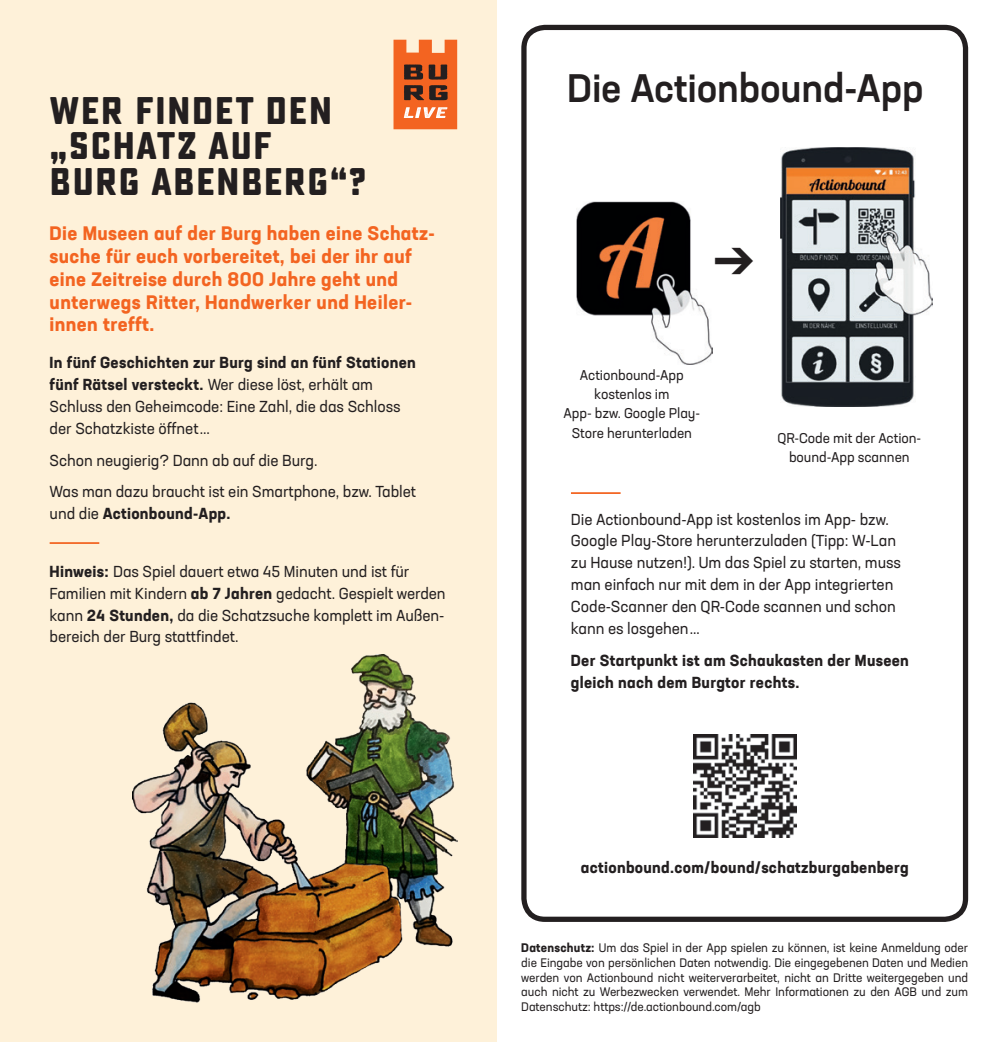
<style>
.page{position:relative;width:993px;height:1042px;background:#fff}
.page>*{position:absolute;margin:0;border:0;box-sizing:border-box;transform-origin:0 0}
.BL_Text{font:500 39.2px "Neusa Next Pro";letter-spacing:-.005em;color:#231f20}
.BL_Head_Sucrose{font:700 38.5px/35.4px "Sucrose";letter-spacing:.03em;color:#231f20}
.BL_Intro_orange{font:700 19.25px/22.8px "Neusa Next Pro";letter-spacing:.02em;color:#f36421}
.BL_Text-2{font:15.75px/21.9px "Neusa Next Pro";letter-spacing:-.005em;color:#231f20}
.BL_Text-3{font:700 15.75px/21.9px "Neusa Next Pro";letter-spacing:.02em;color:#231f20}
.BL_Text_8pt{font:14px/19.2px "Neusa Next Pro";letter-spacing:-.005em;color:#231f20;text-align:center}
.BL_Text_8pt-2{font:12.25px/14.7px "Neusa Next Pro";letter-spacing:-.005em;color:#231f20;text-align:justify}
.s1{font-weight:700}
</style>
<div class="page">
<div style="left:521px;top:25px;width:446px;height:897px;border:5px solid #231f20;border-radius:21px"></div>
<div style="left:0;top:0;width:496px;height:1042px;background:#fef1d9"></div>
<svg style="left:393px;top:40px;width:64px;height:89px;background:#d36835"></svg>
<hr style="left:570px;top:492px;width:50px;height:2px;background:#f36421">
<img style="left:132px;top:654px;width:325px;height:349px">
<hr style="left:50px;top:542px;width:49px;height:2px;background:#f36421">
<img style="left:576px;top:201px;width:136px;height:164px">
<img style="left:780px;top:147px;width:151px;height:260px">
<img style="left:693px;top:734px;width:103px;height:104px">
<p class="BL_Head_Sucrose" style="left:50px;top:94px;width:318px">WER FINDET DEN „SCHATZ AUF<br>BURG ABENBERG“?</p>
<p class="BL_Intro_orange" style="left:50px;top:222px;width:386px">Die Museen auf der Burg haben eine Schatz&shy;suche für euch vorbereitet, bei der ihr auf eine Zeitreise durch 800 Jahre geht und unterwegs Ritter, Handwerker und Heiler&shy;innen trefft.</p>
<p class="BL_Text-2" style="left:50px;top:351px;width:367px"><span class="s1">In fünf Geschichten zur Burg sind an fünf Stationen fünf Rätsel versteckt.</span> Wer diese löst, erhält am Schluss den Geheimcode: Eine Zahl, die das Schloss der Schatzkiste öffnet ...</p>
<p class="BL_Text-2" style="left:50px;top:449px;width:269px">Schon neugierig? Dann ab auf die Burg.</p>
<p class="BL_Text-2" style="left:50px;top:481px;width:368px">Was man dazu braucht ist ein Smartphone, bzw. Tablet und die <span class="s1">Actionbound-App.</span></p>
<p class="BL_Text-2" style="left:50px;top:560px;width:397px"><span class="s1">Hinweis:</span> Das Spiel dauert etwa 45 Minuten und ist für Familien mit Kindern <span class="s1">ab 7 Jahren</span> gedacht. Gespielt werden kann <span class="s1">24 Stunden,</span> da die Schatzsuche komplett im Außen&shy;bereich der Burg stattfindet.</p>
<p class="BL_Text" style="left:567px;top:63px;width:357px">Die Actionbound-App</p>
<p class="BL_Text_8pt" style="left:563px;top:365px;width:138px">Actionbound-App kostenlos im<br>App- bzw. Google Play-<br>Store herunterladen</p>
<p class="BL_Text_8pt" style="left:777px;top:428px;width:144px">QR-Code mit der Action&shy;bound-App scannen</p>
<p class="BL_Text-2" style="left:570px;top:508px;width:331px">Die Actionbound-App ist kostenlos im App- bzw.<br>Google Play-Store herunterzuladen (Tipp: W-Lan zu Hause nutzen!). Um das Spiel zu starten, muss man einfach nur mit dem in der App integrierten Code-Scanner den QR-Code scannen und schon kann es losgehen …</p>
<p class="BL_Text-3" style="left:570px;top:649px;width:339px">Der Startpunkt ist am Schaukasten der Museen gleich nach dem Burgtor rechts.</p>
<p class="BL_Text-3" style="left:580px;top:856px;width:329px">actionbound.com/bound/schatzburgabenberg</p>
<p class="BL_Text_8pt-2" style="left:521px;top:940px;width:448px"><span class="s1">Datenschutz:</span> Um das Spiel in der App spielen zu können, ist keine Anmeldung oder die Eingabe von persönlichen Daten notwendig. Die eingegebenen Daten und Medien werden von Actionbound nicht weiterverarbeitet, nicht an Dritte weitergegeben und auch nicht zu Werbezwecken verwendet. Mehr Informationen zu den AGB und zum Datenschutz: https://de.actionbound.com/agb</p>
</div>
